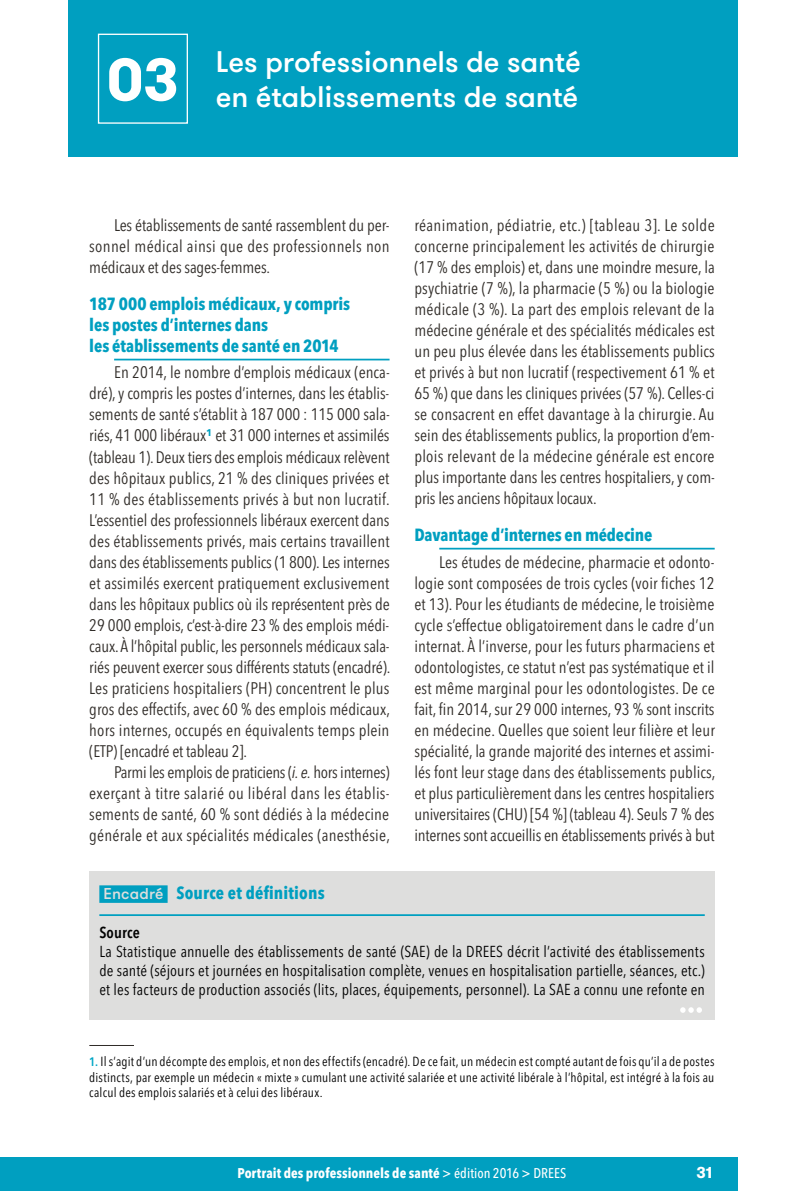
<style>
.page{position:relative;width:794px;height:1191px;background:#fff}
.page>*{position:absolute;margin:0;border:0;box-sizing:border-box;transform-origin:0 0}
.t1{font:500 29.75px/35px "GT Walsheim";letter-spacing:-.005em;color:#fff;text-align:right}
.t2{font:700 condensed 17.5px/21px "Avenir Next LT Pro";letter-spacing:-.005em;color:#009fc0}
.t3{font:condensed 16.62px/21px "Avenir Next LT Pro";letter-spacing:-.005em;color:#302c28;text-align:justify}
.t4{font:condensed 15.75px/18.9px "Avenir Next LT Pro";letter-spacing:.01em;color:#000;text-align:justify}
.t5{font:600 condensed 15.75px "Avenir Next LT Pro";letter-spacing:.01em;color:#000}
.t6{font:700 15.75px "GT Walsheim";color:#fff}
.t7{font:700 condensed 14px "Avenir Next LT Pro";color:#fff}
.t8{font:condensed 13.12px/15.8px "Avenir Next LT Pro";letter-spacing:.015em;color:#000;text-align:justify}
.s1{font-style:italic}
.s2{font-family:"GT Walsheim";font-weight:500;font-stretch:normal;font-size:15.75px;color:#dededd}
.s3{font-weight:600;font-size:12.25px;color:#00a6c5}
.s4{font-weight:500}
</style>
<div class="page">
<div style="left:0;top:1157px;width:738px;height:34px;background:#009fc0"></div>
<div style="left:68px;top:0;width:670px;height:156px;background:#009fc0"></div>
<hr style="left:114px;top:359px;width:275px;height:1px;background:#009fc0">
<hr style="left:89px;top:1045px;width:45px;height:1px;background:#302c28">
<hr style="left:439px;top:548px;width:275px;height:1px;background:#009fc0">
<div style="left:98px;top:34px;width:90px;height:90px;border:1px solid #fff"></div>
<div style="left:89px;top:871px;width:625px;height:148px;background:#dededd"></div>
<hr style="left:99px;top:914px;width:606px;height:2px;background:#009fc0">
<div style="left:99px;top:885px;width:69px;height:18px;background:#009fc0"></div>
<svg style="left:680px;top:1007px;width:22px;height:5px"></svg>
<h1 class="t1" style="left:107px;top:43px;width:475px">Les professionnels de santé<br><sup>03</sup> en établissements de santé</h1>
<p class="t3" style="left:89px;top:215px;width:302px;text-indent:25px">Les établissements de santé rassemblent du per&shy;sonnel médical ainsi que des professionnels non médicaux et des sages-femmes.</p>
<p class="t2" style="left:89px;top:293px;width:262px">187 000 emplois médicaux, y compris les postes d’internes dans<br>les établissements de santé en 2014</p>
<p class="t3" style="left:89px;top:362px;width:302px;text-indent:25px">En 2014, le nombre d’emplois médicaux (enca&shy;dré), y compris les postes d’internes, dans les établis&shy;sements de santé s’établit à 187 000 : 115 000 sala&shy;riés, 41 000 libéraux<sup>1</sup> et 31 000 internes et assimilés (tableau 1). Deux tiers des emplois médicaux relèvent des hôpitaux publics, 21 % des cliniques privées et 11 % des établissements privés à but non lucratif.<br>L’essentiel des professionnels libéraux exercent dans des établissements privés, mais certains travaillent dans des établissements publics (1 800). Les internes et assimilés exercent pratiquement exclusivement dans les hôpitaux publics où ils représentent près de 29 000 emplois, c’est-à-dire 23 % des emplois médi&shy;caux. À l’hôpital public, les personnels médicaux sala&shy;riés peuvent exercer sous différents statuts (encadré).<br>Les praticiens hospitaliers (PH) concentrent le plus gros des effectifs, avec 60 % des emplois médicaux, hors internes, occupés en équivalents temps plein (ETP) [encadré et tableau 2].</p>
<p class="t3" style="left:89px;top:761px;width:302px;text-indent:25px">Parmi les emplois de praticiens (<span class="s1">i. e.</span> hors internes) exerçant à titre salarié ou libéral dans les établis&shy;sements de santé, 60 % sont dédiés à la médecine générale et aux spécialités médicales (anesthésie,</p>
<p class="t3" style="left:414px;top:215px;width:302px">réanimation, pédiatrie, etc.) [tableau 3]. Le solde concerne principalement les activités de chirurgie (17 % des emplois) et, dans une moindre mesure, la psychiatrie (7 %), la pharmacie (5 %) ou la biologie médicale (3 %). La part des emplois relevant de la médecine générale et des spécialités médicales est un peu plus élevée dans les établissements publics et privés à but non lucratif (respectivement 61 % et 65 %) que dans les cliniques privées (57 %). Celles-ci se consacrent en effet davantage à la chirurgie. Au sein des établissements publics, la proportion d’em&shy;plois relevant de la médecine générale est encore plus importante dans les centres hospitaliers, y com&shy;pris les anciens hôpitaux locaux.</p>
<p class="t2" style="left:414px;top:524px;width:239px">Davantage d’internes en médecine</p>
<p class="t3" style="left:414px;top:551px;width:302px;text-indent:25px">Les études de médecine, pharmacie et odonto&shy;logie sont composées de trois cycles (voir fiches 12 et 13). Pour les étudiants de médecine, le troisième cycle s’effectue obligatoirement dans le cadre d’un internat. À l’inverse, pour les futurs pharmaciens et odontologistes, ce statut n’est pas systématique et il est même marginal pour les odontologistes. De ce fait, fin 2014, sur 29 000 internes, 93 % sont inscrits en médecine. Quelles que soient leur filière et leur spécialité, la grande majorité des internes et assimi&shy;lés font leur stage dans des établissements publics, et plus particulièrement dans les centres hospitaliers universitaires (CHU) [54 %] (tableau 4). Seuls 7 % des internes sont accueillis en établissements privés à but</p>
<p class="t2" style="left:103px;top:882px;width:223px"><span class="s2">Encadré</span> Source et définitions</p>
<p class="t5" style="left:99px;top:923px;width:42px">Source</p>
<p class="t4" style="left:99px;top:942px;width:607px">La Statistique annuelle des établissements de santé (SAE) de la DREES décrit l’activité des établissements de santé (séjours et journées en hospitalisation complète, venues en hospitalisation partielle, séances, etc.) et les facteurs de production associés (lits, places, équipements, personnel). La SAE a connu une refonte en</p>
<p class="t8" style="left:89px;top:1053px;width:626px"><span class="s3">1.</span> Il s’agit d’un décompte des emplois, et non des effectifs (encadré). De ce fait, un médecin est compté autant de fois qu’il a de postes distincts, par exemple un médecin « mixte » cumulant une activité salariée et une activité libérale à l’hôpital, est intégré à la fois au calcul des emplois salariés et à celui des libéraux.</p>
<p class="t7" style="left:237px;top:1165px;width:330px">Portrait des professionnels de santé <span class="s4">&gt; édition 2016 &gt; DREES</span></p>
<p class="t6" style="left:696px;top:1162px;width:17px">31</p>
</div>
